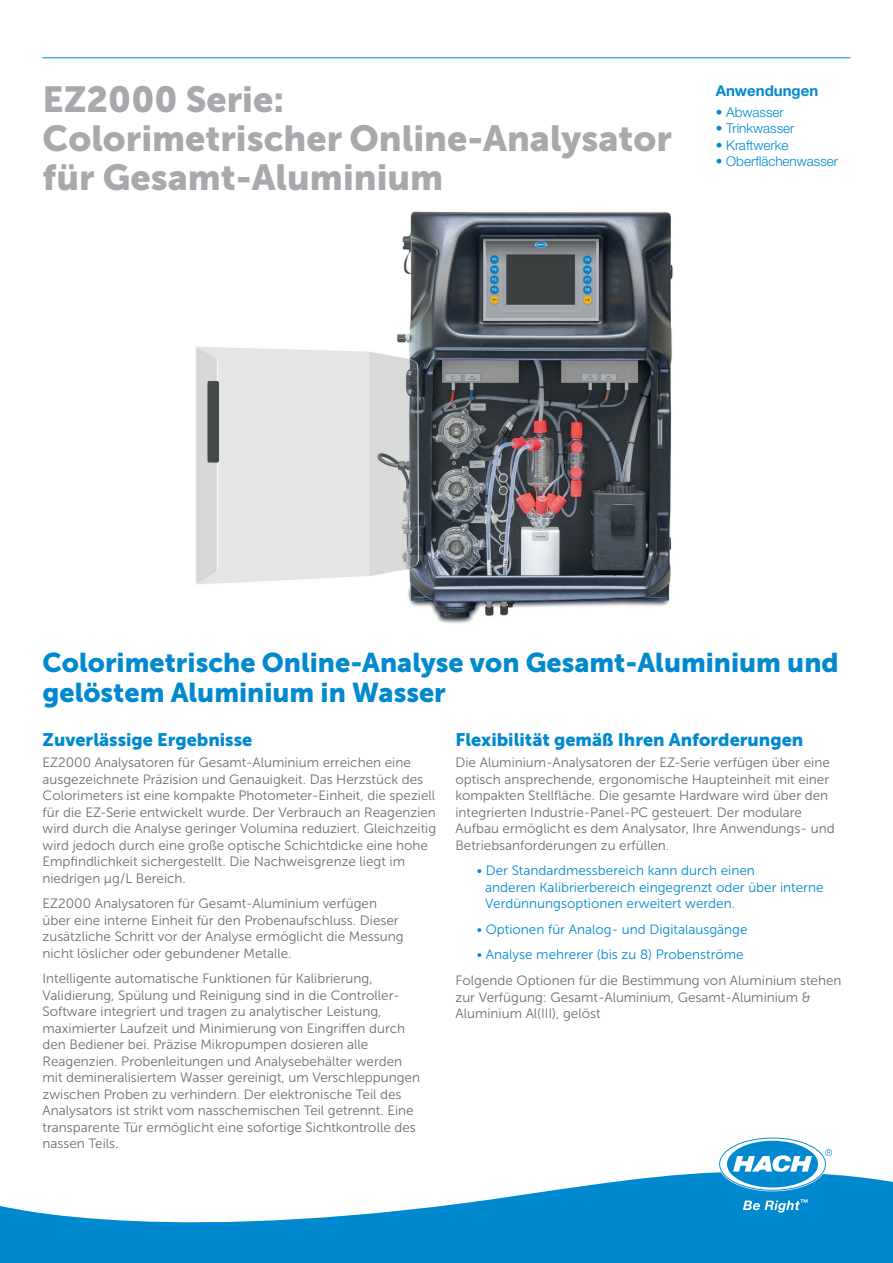
<style>
.page{position:relative;width:893px;height:1263px;background:#fff}
.page>*{position:absolute;margin:0;border:0;box-sizing:border-box;transform-origin:0 0}
.Head_1{font:36px/39px "Museo Sans 900";color:#a8a9ad}
.Head_2_USP{font:27px/30px "Museo Sans 900";color:#0089cf}
.Head_2{font:18px "Museo Sans 900";color:#0089cf}
.Head_3{font:700 15px "Helvetica Neue LTW1 G";color:#0089cf}
.Text_1_Gray{font:13.5px/16.5px "Museo Sans 300";color:#6c6d70}
.Text_1_Gray-2{font:13.5px/16.5px "Museo Sans 300";color:#0089cf}
.Text_1_Color{font:300 13.5px "Helvetica Neue LTW1 G";color:#0089cf}
</style>
<div class="page">
<hr style="left:43px;top:57px;width:807px;height:1px;background:#0089cf">
<svg style="left:0;top:1172px;width:893px;height:91px;fill:#0089cf"></svg>
<svg style="left:720px;top:1138px;width:112px;height:52px"></svg>
<svg style="left:743px;top:1199px;width:64px;height:13px"></svg>
<img style="left:196px;top:211px;width:477px;height:413px">
<p class="Head_1" style="left:43px;top:80px;width:631px">EZ2000 Serie:<br>Colorimetrischer Online-Analysator für Gesamt-Aluminium</p>
<p class="Head_3" style="left:716px;top:81px;width:104px">Anwendungen</p>
<p class="Text_1_Color" style="left:716px;top:104px;width:70px">• Abwasser</p>
<p class="Text_1_Color" style="left:716px;top:120px;width:80px">• Trinkwasser</p>
<p class="Text_1_Color" style="left:716px;top:137px;width:74px">• Kraftwerke</p>
<p class="Text_1_Color" style="left:716px;top:153px;width:124px">• Oberflächenwasser</p>
<p class="Head_2_USP" style="left:43px;top:647px;width:798px">Colorimetrische Online-Analyse von Gesamt-Aluminium und gelöstem Aluminium in Wasser</p>
<p class="Head_2" style="left:43px;top:730px;width:211px">Zuverlässige Ergebnisse</p>
<p class="Text_1_Gray" style="left:43px;top:754px;width:395px">EZ2000 Analysatoren für Gesamt-Aluminium erreichen eine ausgezeichnete Präzision und Genauigkeit. Das Herzstück des Colorimeters ist eine kompakte Photometer-Einheit, die speziell für die EZ-Serie entwickelt wurde. Der Verbrauch an Reagenzien wird durch die Analyse geringer Volumina reduziert. Gleichzeitig wird jedoch durch eine große optische Schichtdicke eine hohe Empfindlichkeit sichergestellt. Die Nachweisgrenze liegt im niedrigen µg/L Bereich.</p>
<p class="Text_1_Gray" style="left:43px;top:895px;width:363px">EZ2000 Analysatoren für Gesamt-Aluminium verfügen über eine interne Einheit für den Probenaufschluss. Dieser zusätzliche Schritt vor der Analyse ermöglicht die Messung nicht löslicher oder gebundener Metalle.</p>
<p class="Text_1_Gray" style="left:43px;top:970px;width:379px">Intelligente automatische Funktionen für Kalibrierung, Validierung, Spülung und Reinigung sind in die Controller-Software integriert und tragen zu analytischer Leistung, maximierter Laufzeit und Minimierung von Eingriffen durch den Bediener bei. Präzise Mikropumpen dosieren alle Reagenzien. Probenleitungen und Analysebehälter werden mit demineralisiertem Wasser gereinigt, um Verschleppungen zwischen Proben zu verhindern. Der elektronische Teil des Analysators ist strikt vom nasschemischen Teil getrennt. Eine transparente Tür ermöglicht eine sofortige Sichtkontrolle des nassen Teils.</p>
<p class="Head_2" style="left:455px;top:730px;width:349px">Flexibilität gemäß Ihren Anforderungen</p>
<p class="Text_1_Gray" style="left:455px;top:754px;width:381px">Die Aluminium-Analysatoren der EZ-Serie verfügen über eine optisch ansprechende, ergonomische Haupteinheit mit einer kompakten Stellfläche. Die gesamte Hardware wird über den integrierten Industrie-Panel-PC gesteuert. Der modulare Aufbau ermöglicht es dem Analysator, Ihre Anwendungs- und Betriebsanforderungen zu erfüllen.</p>
<p class="Text_1_Gray-2" style="left:485px;top:862px;width:340px;text-indent:-9px">• Der Standardmessbereich kann durch einen<br>anderen Kalibrierbereich eingegrenzt oder über interne<br>Verdünnungsoptionen erweitert werden.</p>
<p class="Text_1_Gray-2" style="left:477px;top:921px;width:272px">• Optionen für Analog- und Digitalausgänge</p>
<p class="Text_1_Gray-2" style="left:477px;top:947px;width:268px">• Analyse mehrerer (bis zu 8) Probenströme</p>
<p class="Text_1_Gray" style="left:455px;top:972px;width:388px">Folgende Optionen für die Bestimmung von Aluminium stehen zur Verfügung: Gesamt-Aluminium, Gesamt-Aluminium &amp;<br>Aluminium Al(III), gelöst</p>
</div>
